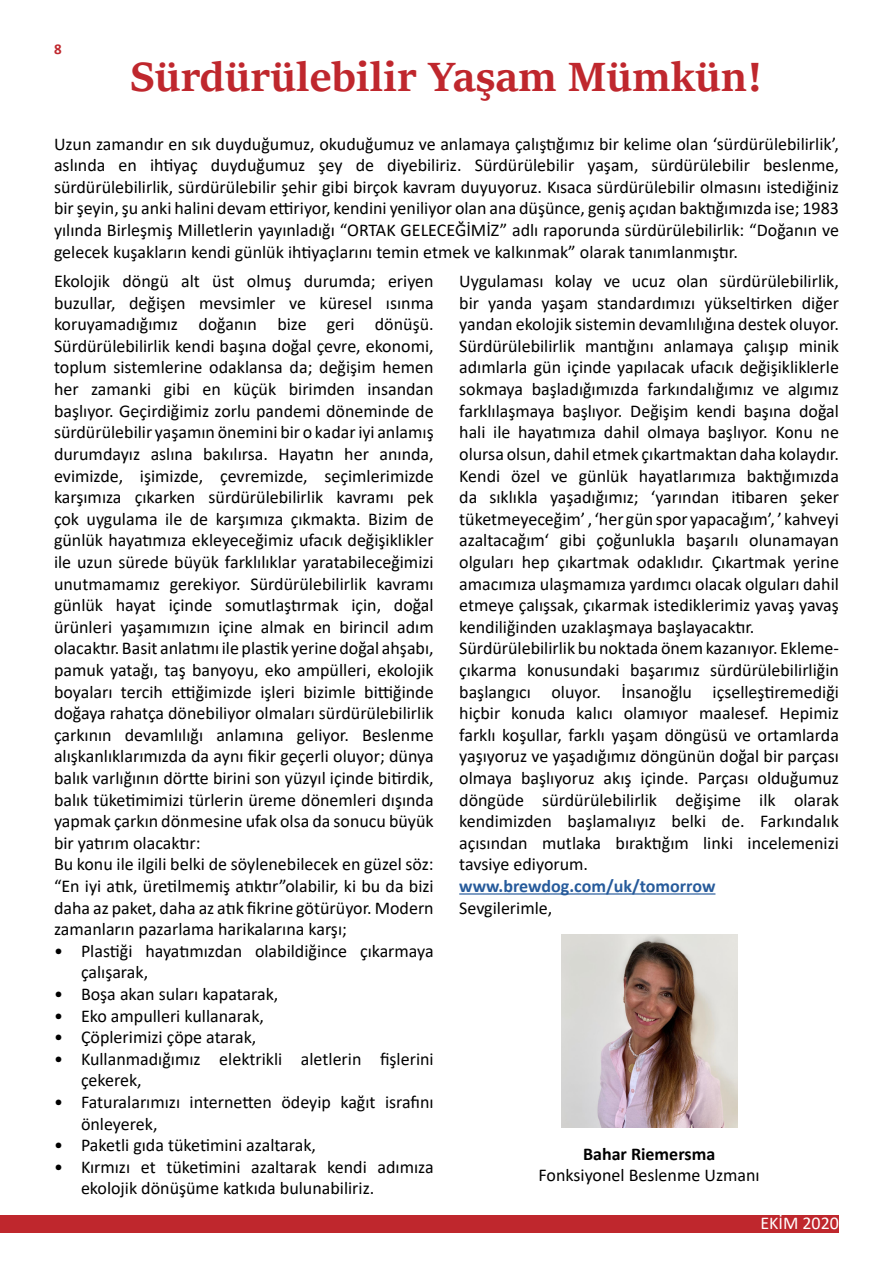
<style>
.page{position:relative;width:893px;height:1263px;background:#fff}
.page>*{position:absolute;margin:0;border:0;box-sizing:border-box;transform-origin:0 0}
.t1{font:700 45px "Sitka Heading";color:#bf272d}
.t2{font:18px/21.6px "Calibri";color:#000}
.t3{font:700 18px "Calibri";color:#275b9b}
.t4{font:700 18px "Calibri";color:#000}
.t5{font:18px "Calibri";color:#fff}
.t6{font:700 15px "Calibri";color:#bf272d}
</style>
<div class="page">
<hr style="left:459px;top:893px;width:256px;height:1px;background:#275b9b">
<img style="left:561px;top:934px;width:176px;height:194px">
<div style="left:0;top:1215px;width:839px;height:17px;background:#bf272d"></div>
<p class="t6" style="left:54px;top:38px;width:9px">8</p>
<h1 class="t1" style="left:130px;top:44px;width:634px">Sürdürülebilir Yaşam Mümkün!</h1>
<p class="t2" style="left:54px;top:132px;width:786px;text-align:justify">Uzun zamandır en sık duyduğumuz, okuduğumuz ve anlamaya çalıştığımız bir kelime olan ‘sürdürülebilirlik’, aslında en ihtiyaç duyduğumuz şey de diyebiliriz. Sürdürülebilir yaşam, sürdürülebilir beslenme, sürdürülebilirlik, sürdürülebilir şehir gibi birçok kavram duyuyoruz. Kısaca sürdürülebilir olmasını istediğiniz bir şeyin, şu anki halini devam ettiriyor, kendini yeniliyor olan ana düşünce, geniş açıdan baktığımızda ise; 1983 yılında Birleşmiş Milletlerin yayınladığı “ORTAK GELECEĞİMİZ” adlı raporunda sürdürülebilirlik: “Doğanın ve gelecek kuşakların kendi günlük ihtiyaçlarını temin etmek ve kalkınmak” olarak tanımlanmıştır.</p>
<p class="t2" style="left:54px;top:270px;width:381px">Ekolojik döngü alt üst olmuş durumda; eriyen buzullar, değişen mevsimler ve küresel ısınma koruyamadığımız doğanın bize geri dönüşü.<br>Sürdürülebilirlik kendi başına doğal çevre, ekonomi, toplum sistemlerine odaklansa da; değişim hemen her zamanki gibi en küçük birimden insandan başlıyor. Geçirdiğimiz zorlu pandemi döneminde de sürdürülebilir yaşamın önemini bir o kadar iyi anlamış durumdayız aslına bakılırsa. Hayatın her anında, evimizde, işimizde, çevremizde, seçimlerimizde karşımıza çıkarken sürdürülebilirlik kavramı pek çok uygulama ile de karşımıza çıkmakta. Bizim de günlük hayatımıza ekleyeceğimiz ufacık değişiklikler ile uzun sürede büyük farklılıklar yaratabileceğimizi unutmamamız gerekiyor. Sürdürülebilirlik kavramı günlük hayat içinde somutlaştırmak için, doğal ürünleri yaşamımızın içine almak en birincil adım olacaktır. Basit anlatımı ile plastik yerine doğal ahşabı, pamuk yatağı, taş banyoyu, eko ampülleri, ekolojik boyaları tercih ettiğimizde işleri bizimle bittiğinde doğaya rahatça dönebiliyor olmaları sürdürülebilirlik çarkının devamlılığı anlamına geliyor. Beslenme alışkanlıklarımızda da aynı fikir geçerli oluyor; dünya balık varlığının dörtte birini son yüzyıl içinde bitirdik, balık tüketimimizi türlerin üreme dönemleri dışında yapmak çarkın dönmesine ufak olsa da sonucu büyük bir yatırım olacaktır:<br>Bu konu ile ilgili belki de söylenebilecek en güzel söz: “En iyi atık, üretilmemiş atıktır”olabilir, ki bu da bizi daha az paket, daha az atık fikrine götürüyor. Modern zamanların pazarlama harikalarına karşı;</p>
<p class="t2" style="left:81px;top:939px;width:354px;text-indent:-27px">• Plastiği hayatımızdan olabildiğince çıkarmaya çalışarak,</p>
<p class="t2" style="left:54px;top:983px;width:226px">• Boşa akan suları kapatarak,</p>
<p class="t2" style="left:54px;top:1004px;width:212px">• Eko ampulleri kullanarak,</p>
<p class="t2" style="left:54px;top:1026px;width:204px">• Çöplerimizi çöpe atarak,</p>
<p class="t2" style="left:81px;top:1047px;width:354px;text-indent:-27px">• Kullanmadığımız elektrikli aletlerin fişlerini çekerek,</p>
<p class="t2" style="left:81px;top:1091px;width:354px;text-indent:-27px">• Faturalarımızı internetten ödeyip kağıt israfını önleyerek,</p>
<p class="t2" style="left:54px;top:1134px;width:264px">• Paketli gıda tüketimini azaltarak,</p>
<p class="t2" style="left:81px;top:1155px;width:354px;text-indent:-27px">• Kırmızı et tüketimini azaltarak kendi adımıza ekolojik dönüşüme katkıda bulunabiliriz.</p>
<p class="t2" style="left:459px;top:270px;width:381px">Uygulaması kolay ve ucuz olan sürdürülebilirlik, bir yanda yaşam standardımızı yükseltirken diğer yandan ekolojik sistemin devamlılığına destek oluyor.<br>Sürdürülebilirlik mantığını anlamaya çalışıp minik adımlarla gün içinde yapılacak ufacık değişikliklerle sokmaya başladığımızda farkındalığımız ve algımız farklılaşmaya başlıyor. Değişim kendi başına doğal hali ile hayatımıza dahil olmaya başlıyor. Konu ne olursa olsun, dahil etmek çıkartmaktan daha kolaydır.<br>Kendi özel ve günlük hayatlarımıza baktığımızda da sıklıkla yaşadığımız; ‘yarından itibaren şeker tüketmeyeceğim’ , ‘her gün spor yapacağım’, ’ kahveyi azaltacağım‘ gibi çoğunlukla başarılı olunamayan olguları hep çıkartmak odaklıdır. Çıkartmak yerine amacımıza ulaşmamıza yardımcı olacak olguları dahil etmeye çalışsak, çıkarmak istediklerimiz yavaş yavaş kendiliğinden uzaklaşmaya başlayacaktır.<br>Sürdürülebilirlik bu noktada önem kazanıyor. Ekleme&shy;çıkarma konusundaki başarımız sürdürülebilirliğin başlangıcı oluyor. İnsanoğlu içselleştiremediği hiçbir konuda kalıcı olamıyor maalesef. Hepimiz farklı koşullar, farklı yaşam döngüsü ve ortamlarda yaşıyoruz ve yaşadığımız döngünün doğal bir parçası olmaya başlıyoruz akış içinde. Parçası olduğumuz döngüde sürdürülebilirlik değişime ilk olarak kendimizden başlamalıyız belki de. Farkındalık açısından mutlaka bıraktığım linki incelemenizi tavsiye ediyorum.</p>
<p class="t3" style="left:459px;top:873px;width:258px">www.brewdog.com/uk/tomorrow</p>
<p class="t2" style="left:459px;top:896px;width:95px">Sevgilerimle,</p>
<p class="t4" style="left:583px;top:1141px;width:134px">Bahar Riemersma</p>
<p class="t2" style="left:538px;top:1164px;width:223px">Fonksiyonel Beslenme Uzmanı</p>
<p class="t5" style="left:760px;top:1210px;width:80px">EKİM 2020</p>
</div>
